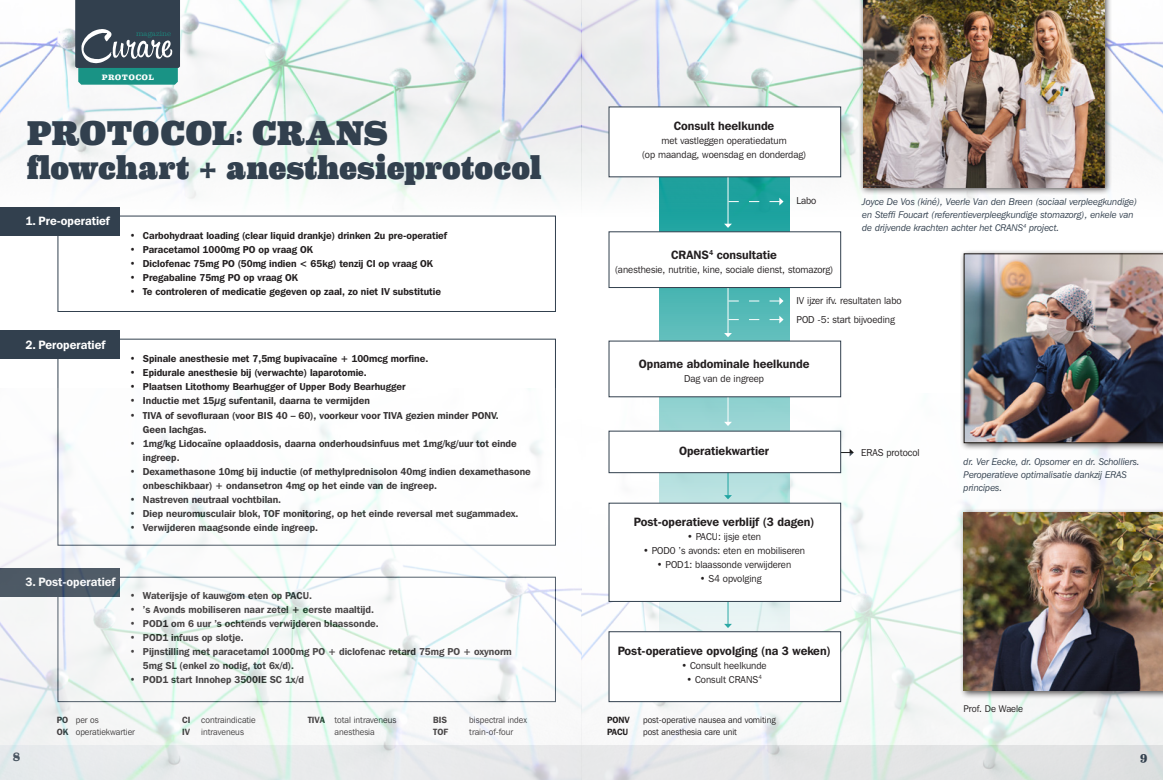
<style>
.page{position:relative;width:1163px;height:780px;background:#fff}
.page>*{position:absolute;margin:0;border:0;box-sizing:border-box;transform-origin:0 0}
.kop1{font:900 34.5px/34.5px "Eames Century Modern";letter-spacing:.01em;color:#32404e}
.body{font:600 12px "Franklin Gothic IT Cby BT";color:#231f20}
.body-2{font:600 12px "Franklin Gothic IT Cby BT";color:#fff}
.t1{font:800 12px "Eames Century Modern";color:#32404e}
.t2{font:700 10.2px "Eames Century Modern";letter-spacing:.03em;color:#fff}
.body-3{font:600 10px/14px "Franklin Gothic IT Cby BT";color:#231f20}
.body-4{font:10px "Franklin Gothic IT Cby BT";color:#231f20}
.body-5{font:italic 9.7px/13px "Franklin Gothic IT Cby BT";color:#32404e}
.body-6{font:9.7px "Franklin Gothic IT Cby BT";color:#231f20}
.body-7{font:9px/12px "Franklin Gothic IT Cby BT";color:#231f20;text-align:center}
.body-8{font:600 9px "Franklin Gothic IT Cby BT";color:#231f20}
.t3{font:300 7.9px "Eames Century Modern";color:#199385}
.s1{font-weight:600}
</style>
<div class="page">
<svg style="left:659px;top:216px;width:131px;height:124px;background:#48b4b1"></svg>
<hr style="left:727px;top:270px;width:1px;height:63px;background:#fff">
<svg style="left:724px;top:333px;width:7px;height:4px"></svg>
<img style="left:581px;top:393px;width:581px;height:387px">
<img style="left:0;top:0;width:1162px;height:216px">
<div style="left:0;top:330px;width:119px;height:28px;background:#32404e"></div>
<div style="left:0;top:207px;width:119px;height:28px;background:#32404e"></div>
<div style="left:57px;top:215px;width:499px;height:97px;border:1px solid #32404e"></div>
<div style="left:608px;top:502px;width:233px;height:100px;background:#fff;border:1px solid #32404e"></div>
<div style="left:608px;top:631px;width:233px;height:71px;background:#fff;border:1px solid #32404e"></div>
<div style="left:608px;top:231px;width:233px;height:57px;background:#fff;border:1px solid #32404e"></div>
<div style="left:608px;top:340px;width:233px;height:57px;background:#fff;border:1px solid #32404e"></div>
<div style="left:608px;top:430px;width:233px;height:43px;background:#fff;border:1px solid #32404e"></div>
<hr style="left:727px;top:160px;width:1px;height:64px;background:#fff">
<svg style="left:724px;top:224px;width:7px;height:4px"></svg>
<svg style="left:728px;top:198px;width:55px;height:7px"></svg>
<svg style="left:728px;top:315px;width:55px;height:8px"></svg>
<div style="left:608px;top:106px;width:233px;height:71px;background:#fff;border:1px solid #32404e"></div>
<svg style="left:728px;top:297px;width:55px;height:8px"></svg>
<div style="left:859px;top:0;width:253px;height:195px;background:#231f20;opacity:.75"></div>
<img style="left:863px;top:0;width:241px;height:187px">
<div style="left:959px;top:250px;width:203px;height:200px;background:#231f20;opacity:.75"></div>
<img style="left:963px;top:254px;width:199px;height:189px">
<div style="left:959px;top:508px;width:203px;height:190px;background:#231f20;opacity:.75"></div>
<img style="left:963px;top:512px;width:199px;height:178px">
<svg style="left:75px;top:0;width:105px;height:85px;background:#416269"></svg>
<img style="left:0;top:389px;width:581px;height:391px">
<p class="t3" style="left:136px;top:27px;width:37px">magazine</p>
<p class="t2" style="left:102px;top:69px;width:54px">protocol</p>
<p class="kop1" style="left:27px;top:113px;width:515px">PROTOCOL: CRANS flowchart + anesthesieprotocol</p>
<p class="body-2" style="left:26px;top:214px;width:86px">1. Pre-operatief</p>
<p class="body-2" style="left:26px;top:337px;width:81px">2. Peroperatief</p>
<p class="body-3" style="left:130px;top:228px;width:319px">• Carbohydraat loading (clear liquid drankje) drinken 2u pre-operatief</p>
<p class="body-3" style="left:130px;top:242px;width:184px">• Paracetamol 1000mg PO op vraag OK</p>
<p class="body-3" style="left:130px;top:256px;width:304px">• Diclofenac 75mg PO (50mg indien &lt; 65kg) tenzij CI op vraag OK</p>
<p class="body-3" style="left:130px;top:270px;width:169px">• Pregabaline 75mg PO op vraag OK</p>
<p class="body-3" style="left:130px;top:284px;width:312px">• Te controleren of medicatie gegeven op zaal, zo niet IV substitutie</p>
<p class="body-3" style="left:130px;top:352px;width:300px">• Spinale anesthesie met 7,5mg bupivacaïne + 100mcg morfine.</p>
<p class="body-3" style="left:130px;top:366px;width:238px">• Epidurale anesthesie bij (verwachte) laparotomie.</p>
<p class="body-3" style="left:130px;top:380px;width:277px">• Plaatsen Litothomy Bearhugger of Upper Body Bearhugger</p>
<p class="body-3" style="left:130px;top:394px;width:241px">• Inductie met 15µg sufentanil, daarna te vermijden</p>
<p class="body-3" style="left:143px;top:408px;width:357px;text-indent:-13px">• TIVA of sevofluraan (voor BIS 40 – 60), voorkeur voor TIVA gezien minder PONV.<br>Geen lachgas.</p>
<p class="body-3" style="left:143px;top:436px;width:375px;text-indent:-13px">• 1mg/kg Lidocaïne oplaaddosis, daarna onderhoudsinfuus met 1mg/kg/uur tot einde ingreep.</p>
<p class="body-3" style="left:143px;top:464px;width:389px;text-indent:-13px">• Dexamethasone 10mg bij inductie (of methylprednisolon 40mg indien dexamethasone onbeschikbaar) + ondansetron 4mg op het einde van de ingreep.</p>
<p class="body-3" style="left:130px;top:492px;width:153px">• Nastreven neutraal vochtbilan.</p>
<p class="body-3" style="left:130px;top:506px;width:390px">• Diep neuromusculair blok, TOF monitoring, op het einde reversal met sugammadex.</p>
<p class="body-3" style="left:130px;top:520px;width:190px">• Verwijderen maagsonde einde ingreep.</p>
<p class="body-2" style="left:26px;top:574px;width:92px">3. Post-operatief</p>
<p class="body-3" style="left:130px;top:588px;width:183px">• Waterijsje of kauwgom eten op PACU.</p>
<p class="body-3" style="left:130px;top:602px;width:245px">• ’s Avonds mobiliseren naar zetel + eerste maaltijd.</p>
<p class="body-3" style="left:130px;top:616px;width:250px">• POD1 om 6 uur ’s ochtends verwijderen blaassonde.</p>
<p class="body-3" style="left:130px;top:630px;width:115px">• POD1 infuus op slotje.</p>
<p class="body-3" style="left:143px;top:644px;width:370px;text-indent:-13px">• Pijnstilling met paracetamol 1000mg PO + diclofenac retard 75mg PO + oxynorm<br>5mg SL (enkel zo nodig, tot 6x/d).</p>
<p class="body-3" style="left:130px;top:672px;width:175px">• POD1 start Innohep 3500IE SC 1x/d</p>
<p class="body-7" style="left:57px;top:714px;width:44px"><span class="s1">PO</span> per os</p>
<p class="body-7" style="left:57px;top:726px;width:80px"><span class="s1">OK</span> operatiekwartier</p>
<p class="body-7" style="left:182px;top:714px;width:75px"><span class="s1">CI</span> contraindicatie</p>
<p class="body-7" style="left:182px;top:726px;width:63px"><span class="s1">IV</span> intraveneus</p>
<p class="body-7" style="left:308px;top:714px;width:90px"><span class="s1">TIVA</span> total intraveneus anesthesia</p>
<p class="body-8" style="left:433px;top:714px;width:15px">BIS</p>
<p class="body-7" style="left:469px;top:714px;width:59px">bispectral index</p>
<p class="body-8" style="left:433px;top:726px;width:16px">TOF</p>
<p class="body-7" style="left:469px;top:726px;width:45px">train-of-four</p>
<p class="body" style="left:673px;top:118px;width:102px">Consult heelkunde</p>
<p class="body-4" style="left:661px;top:134px;width:127px">met vastleggen operatiedatum</p>
<p class="body-4" style="left:641px;top:148px;width:166px">(op maandag, woensdag en donderdag)</p>
<p class="body-4" style="left:796px;top:194px;width:21px">Labo</p>
<p class="body" style="left:671px;top:247px;width:107px">CRANS<sup>4</sup> consultatie</p>
<p class="body-4" style="left:614px;top:263px;width:220px">(anesthesie, nutritie, kine, sociale dienst, stomazorg)</p>
<p class="body-5" style="left:862px;top:195px;width:276px">Joyce De Vos (kiné), Veerle Van den Breen (sociaal verpleegkundige) en Steffi Foucart (referentieverpleegkundige stomazorg), enkele van de drijvende krachten achter het CRANS<sup>4</sup> project.</p>
<p class="body-4" style="left:796px;top:295px;width:107px">IV ijzer ifv. resultaten labo</p>
<p class="body-4" style="left:796px;top:313px;width:100px">POD -5: start bijvoeding</p>
<p class="body" style="left:638px;top:356px;width:172px">Opname abdominale heelkunde</p>
<p class="body-4" style="left:684px;top:372px;width:81px">Dag van de ingreep</p>
<p class="body" style="left:679px;top:443px;width:92px">Operatiekwartier</p>
<p class="body" style="left:633px;top:514px;width:182px">Post-operatieve verblijf (3 dagen)</p>
<p class="body-4" style="left:687px;top:530px;width:75px">• PACU: ijsje eten</p>
<p class="body-4" style="left:643px;top:544px;width:163px">• POD0 ’s avonds: eten en mobiliseren</p>
<p class="body-4" style="left:657px;top:558px;width:136px">• POD1: blaassonde verwijderen</p>
<p class="body-4" style="left:699px;top:572px;width:63px">• S4 opvolging</p>
<p class="body" style="left:617px;top:643px;width:214px">Post-operatieve opvolging (na 3 weken)</p>
<p class="body-4" style="left:681px;top:659px;width:87px">• Consult heelkunde</p>
<p class="body-4" style="left:686px;top:673px;width:77px">• Consult CRANS<sup>4</sup></p>
<p class="body-8" style="left:607px;top:714px;width:24px">PONV</p>
<p class="body-7" style="left:643px;top:714px;width:134px">post-operative nausea and vomiting</p>
<p class="body-8" style="left:607px;top:726px;width:23px">PACU</p>
<p class="body-7" style="left:643px;top:726px;width:95px">post anesthesia care unit</p>
<p class="body-4" style="left:861px;top:446px;width:60px">ERAS protocol</p>
<p class="body-5" style="left:963px;top:455px;width:177px">dr. Ver Eecke, dr. Opsomer en dr. Scholliers.<br>Peroperatieve optimalisatie dankzij ERAS principes.</p>
<p class="body-6" style="left:963px;top:703px;width:61px">Prof. De Waele</p>
<p class="t1" style="left:13px;top:748px;width:9px">8</p>
<p class="t1" style="left:1139px;top:748px;width:9px">9</p>
</div>
